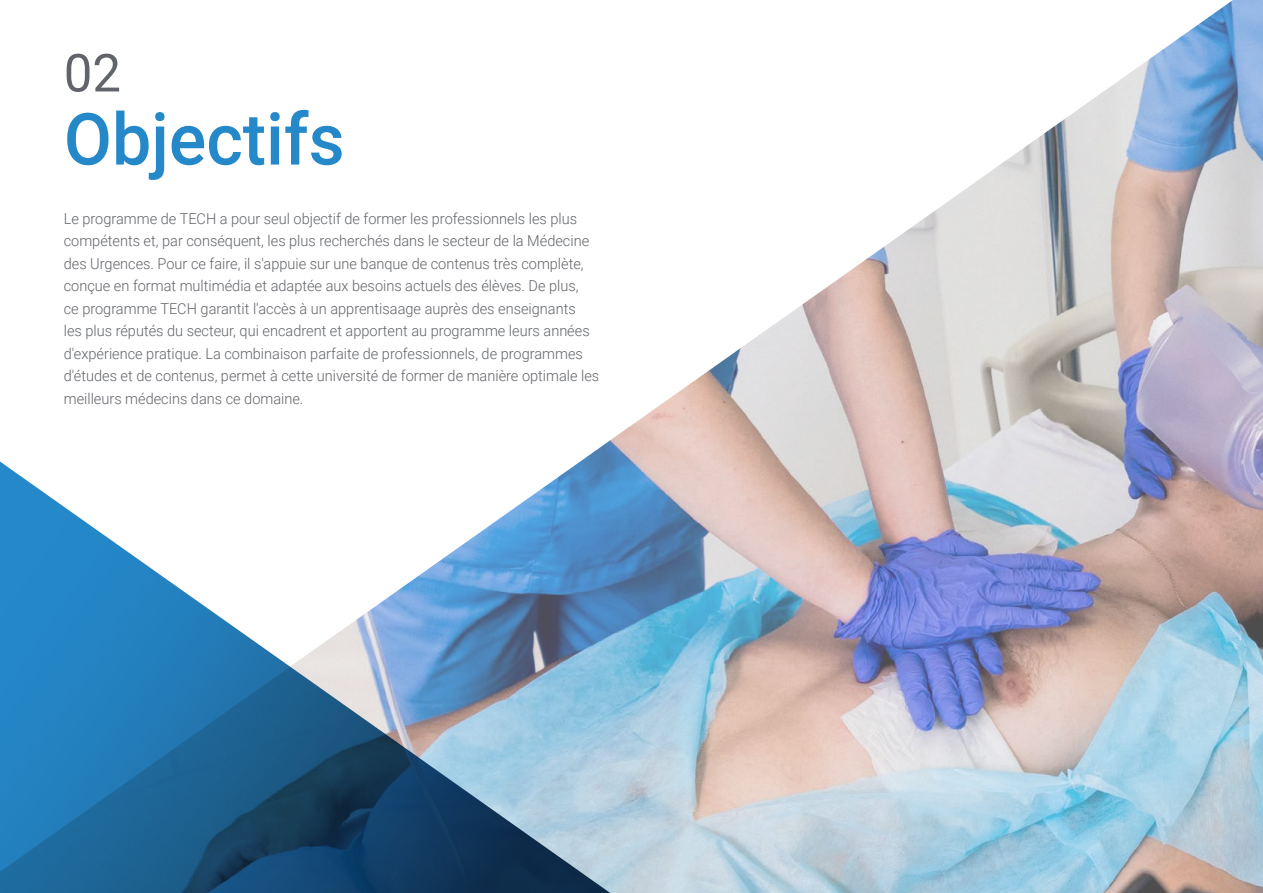
<style>
.page{position:relative;width:1263px;height:893px;background:#fff}
.page>*{position:absolute;margin:0;border:0;box-sizing:border-box;transform-origin:0 0}
.t1{font:500 72px "Roboto";color:#2488c9}
.t2{font:52.5px "Roboto";color:#61646a}
.t3{font:300 15px/22.5px "Roboto";color:#61646a}
</style>
<div class="page">
<img style="left:602px;top:0;width:661px;height:893px">
<svg style="left:0;top:446px;width:640px;height:447px"></svg>
<h2 class="t2" style="left:64px;top:36px;width:59px">02</h2>
<h1 class="t1" style="left:64px;top:89px;width:282px">Objectifs</h1>
<p class="t3" style="left:64px;top:207px;width:537px">Le programme de TECH a pour seul objectif de former les professionnels les plus compétents et, par conséquent, les plus recherchés dans le secteur de la Médecine des Urgences. Pour ce faire, il s'appuie sur une banque de contenus très complète, conçue en format multimédia et adaptée aux besoins actuels des élèves. De plus,<br>ce programme TECH garantit l'accès à un apprentisaage auprès des enseignants<br>les plus réputés du secteur, qui encadrent et apportent au programme leurs années d'expérience pratique. La combinaison parfaite de professionnels, de programmes d'études et de contenus, permet à cette université de former de manière optimale les meilleurs médecins dans ce domaine.</p>
</div>
